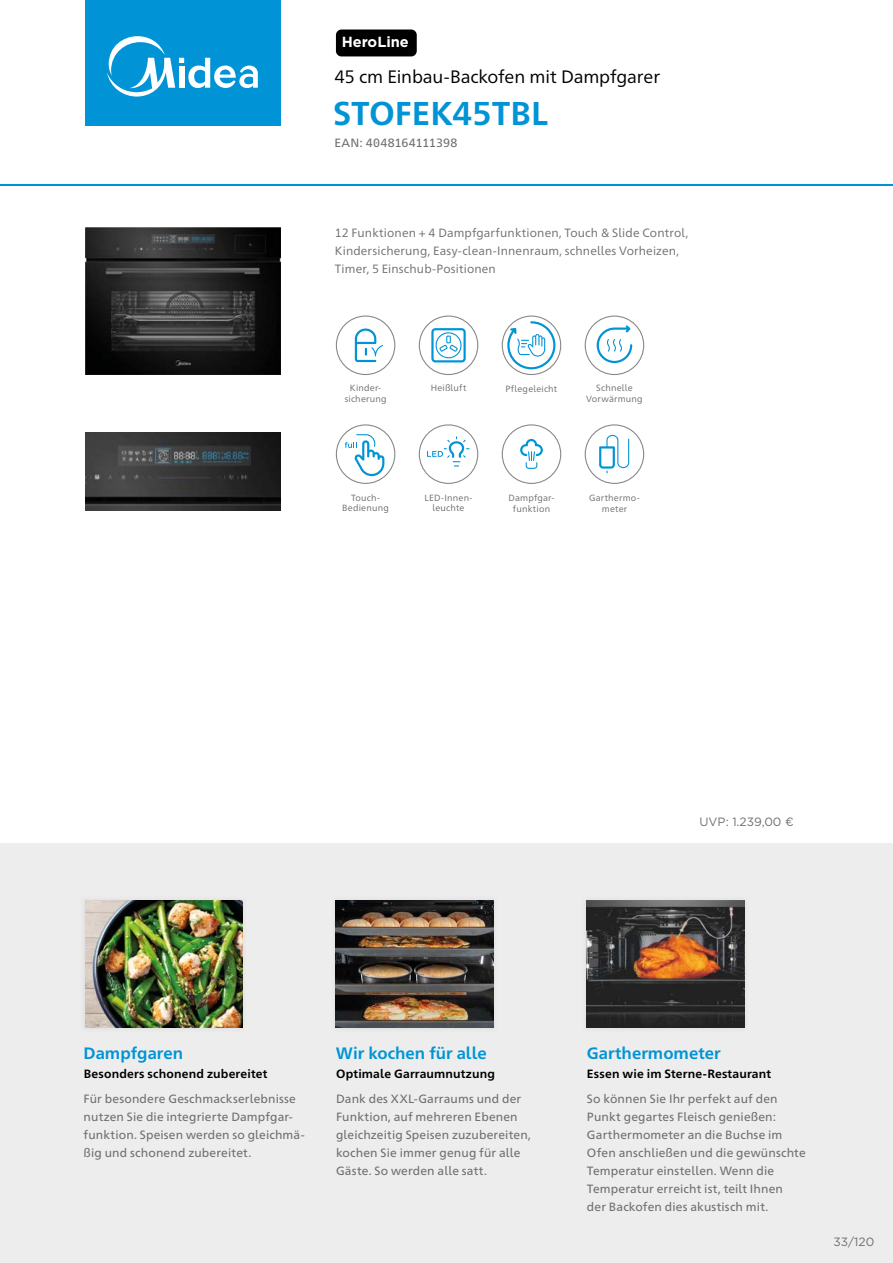
<style>
.page{position:relative;width:893px;height:1263px;background:#fff}
.page>*{position:absolute;margin:0;border:0;box-sizing:border-box;transform-origin:0 0}
.t1{font:700 33px "Frutiger Neue 1450 Pro";color:#0094d6}
.t2{font:18px "Frutiger Neue 1450 Pro";letter-spacing:-.01em;color:#000}
.t3{font:700 16.5px "Frutiger Neue 1450 Pro";color:#0094d6}
.t4{font:700 14.55px "Gotham";color:#fff}
.t5{font:12px/18px "Frutiger Neue 1450 Pro";letter-spacing:.015em;color:#706f6f}
.t6{font:12px/18px "Frutiger Neue 1450 Pro";letter-spacing:.01em;color:#706f6f}
.t7{font:700 12px "Frutiger Neue 1450 Pro";letter-spacing:.015em;color:#000}
.t8{font:12px "Gotham";color:#706f6f}
.t9{font:9px/10.8px "Frutiger Neue 1450 Pro";letter-spacing:.02em;color:#706f6f;text-align:center}
</style>
<div class="page">
<div style="left:85px;top:0;width:196px;height:125px;background:#0093d6"></div>
<svg style="left:107px;top:36px;width:151px;height:61px"></svg>
<hr style="left:0;top:184px;width:893px;height:2px;background:#0094d6">
<div style="left:0;top:844px;width:893px;height:419px;background:#ededed"></div>
<img style="left:85px;top:227px;width:196px;height:148px">
<img style="left:85px;top:433px;width:196px;height:77px">
<img style="left:336px;top:900px;width:157px;height:128px">
<img style="left:587px;top:900px;width:157px;height:128px">
<svg style="left:336px;top:315px;width:59px;height:60px"></svg>
<svg style="left:419px;top:315px;width:59px;height:60px"></svg>
<svg style="left:502px;top:315px;width:59px;height:60px"></svg>
<svg style="left:585px;top:315px;width:59px;height:60px"></svg>
<svg style="left:336px;top:424px;width:59px;height:60px"></svg>
<svg style="left:419px;top:424px;width:59px;height:60px"></svg>
<img style="left:85px;top:900px;width:157px;height:128px">
<svg style="left:502px;top:424px;width:59px;height:60px"></svg>
<svg style="left:585px;top:424px;width:59px;height:60px"></svg>
<div style="left:336px;top:30px;width:81px;height:26px;background:#000;border-radius:6px"></div>
<p class="t4" style="left:342px;top:36px;width:69px">HeroLine</p>
<h2 class="t2" style="left:334px;top:63px;width:327px">45 cm Einbau-Backofen mit Dampfgarer</h2>
<h1 class="t1" style="left:333px;top:89px;width:217px">STOFEK45TBL</h1>
<p class="t5" style="left:334px;top:133px;width:125px">EAN: 4048164111398</p>
<p class="t6" style="left:335px;top:223px;width:355px">12 Funktionen + 4 Dampfgarfunktionen, Touch &amp; Slide Control,<br>Kindersicherung, Easy-clean-Innenraum, schnelles Vorheizen,<br>Timer, 5 Einschub-Positionen</p>
<p class="t9" style="left:431px;top:382px;width:37px">Heißluft</p>
<p class="t9" style="left:505px;top:382px;width:53px">Pflegeleicht</p>
<p class="t9" style="left:345px;top:382px;width:43px">Kinder&shy;sicherung</p>
<p class="t9" style="left:586px;top:382px;width:58px">Schnelle<br>Vorwärmung</p>
<p class="t9" style="left:342px;top:491px;width:48px">Touch-<br>Bedienung</p>
<p class="t9" style="left:424px;top:491px;width:50px">LED-Innen&shy;leuchte</p>
<p class="t9" style="left:508px;top:492px;width:48px">Dampfgar&shy;funktion</p>
<p class="t9" style="left:589px;top:492px;width:52px">Garthermo&shy;meter</p>
<p class="t8" style="left:699px;top:816px;width:96px">UVP: 1.239,00 €</p>
<h3 class="t3" style="left:84px;top:1041px;width:101px">Dampfgaren</h3>
<p class="t7" style="left:84px;top:1065px;width:185px">Besonders schonend zubereitet</p>
<p class="t5" style="left:84px;top:1089px;width:223px">Für besondere Geschmackserlebnisse nutzen Sie die integrierte Dampfgar&shy;funktion. Speisen werden so gleichmä&shy;ßig und schonend zubereitet.</p>
<h3 class="t3" style="left:336px;top:1041px;width:152px">Wir kochen für alle</h3>
<p class="t7" style="left:336px;top:1065px;width:160px">Optimale Garraumnutzung</p>
<p class="t5" style="left:336px;top:1089px;width:196px">Dank des XXL-Garraums und der<br>Funktion, auf mehreren Ebenen gleichzeitig Speisen zuzubereiten, kochen Sie immer genug für alle<br>Gäste. So werden alle satt.</p>
<h3 class="t3" style="left:587px;top:1041px;width:135px">Garthermometer</h3>
<p class="t7" style="left:587px;top:1065px;width:186px">Essen wie im Sterne-Restaurant</p>
<p class="t5" style="left:587px;top:1089px;width:220px">So können Sie Ihr perfekt auf den Punkt gegartes Fleisch genießen:<br>Garthermometer an die Buchse im Ofen anschließen und die gewünschte Temperatur einstellen. Wenn die Temperatur erreicht ist, teilt Ihnen<br>der Backofen dies akustisch mit.</p>
<p class="t8" style="left:833px;top:1237px;width:42px">33/120</p>
</div>
